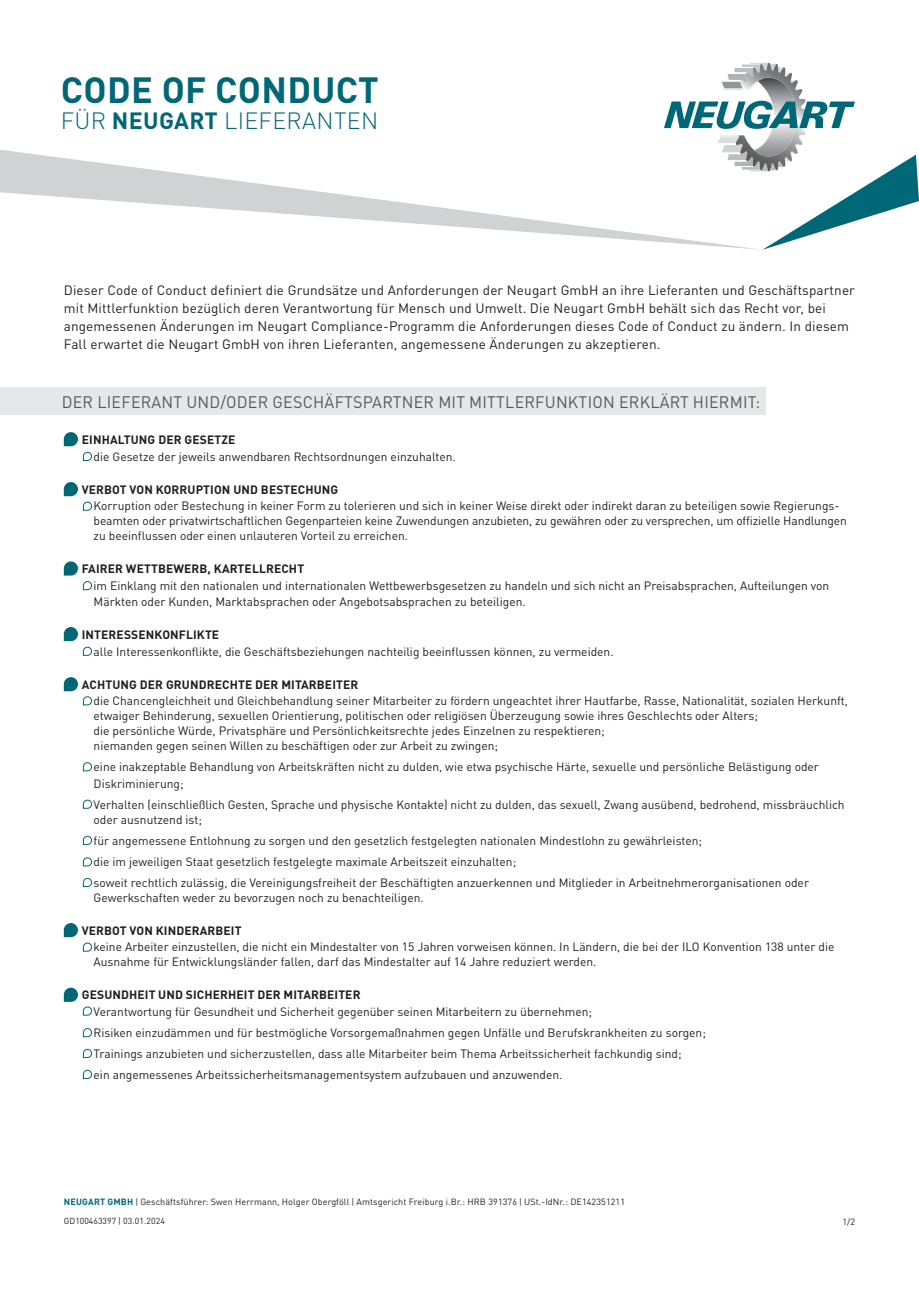
<style>
.page{position:relative;width:919px;height:1289px;background:#fff}
.page>*{position:absolute;margin:0;border:0;box-sizing:border-box;transform-origin:0 0}
.t1{font:700 36px "DIN Pro";letter-spacing:.01em;color:#006777}
.t2{font:300 23.25px "DIN Pro";letter-spacing:.015em;color:#006777}
.t3{font:16.5px "DIN Pro";letter-spacing:.015em;color:#57585a}
.t4{font:13.5px/18px "DIN Pro";letter-spacing:.01em;color:#231f20}
.t5{font:12px/15px "DIN Pro";color:#231f20}
.t6{font:700 12px "DIN Pro";letter-spacing:.01em;color:#231f20}
.t7{font:9px "DIN Pro";letter-spacing:.01em;color:#231f20}
.t8{font:8.7px "DIN Pro";color:#231f20}
.s1{font-weight:700}
.s2{font-weight:700;color:#006777}
.s3{font-size:8.7px}
</style>
<div class="page">
<div style="left:0;top:388px;width:765px;height:27px;background:#e6e7e9"></div>
<svg style="left:64px;top:432px;width:14px;height:14px"></svg>
<svg style="left:82px;top:452px;width:10px;height:9px"></svg>
<svg style="left:82px;top:502px;width:10px;height:9px"></svg>
<svg style="left:82px;top:581px;width:10px;height:9px"></svg>
<svg style="left:82px;top:762px;width:10px;height:9px"></svg>
<svg style="left:82px;top:800px;width:10px;height:9px"></svg>
<svg style="left:82px;top:836px;width:10px;height:9px"></svg>
<svg style="left:82px;top:857px;width:10px;height:9px"></svg>
<svg style="left:82px;top:878px;width:10px;height:9px"></svg>
<svg style="left:82px;top:1028px;width:10px;height:9px"></svg>
<svg style="left:82px;top:1049px;width:10px;height:9px"></svg>
<svg style="left:82px;top:1070px;width:10px;height:9px"></svg>
<svg style="left:64px;top:482px;width:14px;height:14px"></svg>
<svg style="left:64px;top:561px;width:14px;height:14px"></svg>
<svg style="left:64px;top:627px;width:14px;height:14px"></svg>
<svg style="left:64px;top:677px;width:28px;height:28px"></svg>
<svg style="left:64px;top:923px;width:14px;height:14px"></svg>
<svg style="left:64px;top:987px;width:28px;height:28px"></svg>
<svg style="left:0;top:150px;width:664px;height:93px"></svg>
<svg style="left:664px;top:63px;width:254px;height:187px"></svg>
<svg style="left:82px;top:943px;width:10px;height:9px"></svg>
<svg style="left:82px;top:647px;width:10px;height:9px"></svg>
<p class="t1" style="left:61px;top:62px;width:319px">CODE OF CONDUCT</p>
<p class="t2" style="left:61px;top:103px;width:319px">FÜR <span class="s1">NEUGART</span> LIEFERANTEN</p>
<p class="t4" style="left:64px;top:280px;width:792px">Dieser Code of Conduct definiert die Grundsätze und Anforderungen der Neugart GmbH an ihre Lieferanten und Geschäftspartner mit Mittlerfunktion bezüglich deren Verantwortung für Mensch und Umwelt. Die Neugart GmbH behält sich das Recht vor, bei angemessenen Änderungen im Neugart Compliance-Programm die Anforderungen dieses Code of Conduct zu ändern. In diesem Fall erwartet die Neugart GmbH von ihren Lieferanten, angemessene Änderungen zu akzeptieren.</p>
<p class="t3" style="left:62px;top:389px;width:700px">DER LIEFERANT UND/ODER GESCHÄFTSPARTNER MIT MITTLERFUNKTION ERKLÄRT HIERMIT:</p>
<p class="t6" style="left:82px;top:430px;width:155px">EINHALTUNG DER GESETZE</p>
<p class="t5" style="left:94px;top:448px;width:364px">die Gesetze der jeweils anwendbaren Rechtsordnungen einzuhalten.</p>
<p class="t6" style="left:82px;top:480px;width:258px">VERBOT VON KORRUPTION UND BESTECHUNG</p>
<p class="t5" style="left:94px;top:497px;width:754px">Korruption oder Bestechung in keiner Form zu tolerieren und sich in keiner Weise direkt oder indirekt daran zu beteiligen sowie Regierungs&shy;beamten oder privatwirtschaftlichen Gegenparteien keine Zuwendungen anzubieten, zu gewähren oder zu versprechen, um offizielle Handlungen zu beeinflussen oder einen unlauteren Vorteil zu erreichen.</p>
<p class="t6" style="left:82px;top:559px;width:224px">FAIRER WETTBEWERB, KARTELLRECHT</p>
<p class="t5" style="left:94px;top:576px;width:737px;line-height:16.5px">im Einklang mit den nationalen und internationalen Wettbewerbsgesetzen zu handeln und sich nicht an Preisabsprachen, Aufteilungen von<br>Märkten oder Kunden, Marktabsprachen oder Angebotsabsprachen zu beteiligen.</p>
<p class="t6" style="left:82px;top:625px;width:139px">INTERESSENKONFLIKTE</p>
<p class="t5" style="left:94px;top:643px;width:521px">alle Interessenkonflikte, die Geschäftsbeziehungen nachteilig beeinflussen können, zu vermeiden.</p>
<p class="t6" style="left:82px;top:675px;width:278px">ACHTUNG DER GRUNDRECHTE DER MITARBEITER</p>
<p class="t5" style="left:94px;top:692px;width:756px">die Chancengleichheit und Gleichbehandlung seiner Mitarbeiter zu fördern ungeachtet ihrer Hautfarbe, Rasse, Nationalität, sozialen Herkunft, etwaiger Behinderung, sexuellen Orientierung, politischen oder religiösen Überzeugung sowie ihres Geschlechts oder Alters;</p>
<p class="t5" style="left:94px;top:722px;width:512px">die persönliche Würde, Privatsphäre und Persönlichkeitsrechte jedes Einzelnen zu respektieren;</p>
<p class="t5" style="left:94px;top:737px;width:406px">niemanden gegen seinen Willen zu beschäftigen oder zur Arbeit zu zwingen;</p>
<p class="t5" style="left:94px;top:757px;width:726px;line-height:16.5px">eine inakzeptable Behandlung von Arbeitskräften nicht zu dulden, wie etwa psychische Härte, sexuelle und persönliche Belästigung oder<br>Diskriminierung;</p>
<p class="t5" style="left:94px;top:796px;width:752px">Verhalten (einschließlich Gesten, Sprache und physische Kontakte) nicht zu dulden, das sexuell, Zwang ausübend, bedrohend, missbräuchlich oder ausnutzend ist;</p>
<p class="t5" style="left:94px;top:832px;width:610px">für angemessene Entlohnung zu sorgen und den gesetzlich festgelegten nationalen Mindestlohn zu gewährleisten;</p>
<p class="t5" style="left:94px;top:853px;width:424px">die im jeweiligen Staat gesetzlich festgelegte maximale Arbeitszeit einzuhalten;</p>
<p class="t5" style="left:94px;top:874px;width:717px">soweit rechtlich zulässig, die Vereinigungsfreiheit der Beschäftigten anzuerkennen und Mitglieder in Arbeitnehmerorganisationen oder<br>Gewerkschaften weder zu bevorzugen noch zu benachteiligen.</p>
<p class="t6" style="left:82px;top:921px;width:161px">VERBOT VON KINDERARBEIT</p>
<p class="t5" style="left:94px;top:938px;width:742px">keine Arbeiter einzustellen, die nicht ein Mindestalter von 15 Jahren vorweisen können. In Ländern, die bei der ILO Konvention 138 unter die<br>Ausnahme für Entwicklungsländer fallen, darf das Mindestalter auf 14 Jahre reduziert werden.</p>
<p class="t6" style="left:82px;top:985px;width:280px">GESUNDHEIT UND SICHERHEIT DER MITARBEITER</p>
<p class="t5" style="left:94px;top:1003px;width:500px">Verantwortung für Gesundheit und Sicherheit gegenüber seinen Mitarbeitern zu übernehmen;</p>
<p class="t5" style="left:94px;top:1024px;width:613px">Risiken einzudämmen und für bestmögliche Vorsorgemaßnahmen gegen Unfälle und Berufskrankheiten zu sorgen;</p>
<p class="t5" style="left:94px;top:1045px;width:589px">Trainings anzubieten und sicherzustellen, dass alle Mitarbeiter beim Thema Arbeitssicherheit fachkundig sind;</p>
<p class="t5" style="left:94px;top:1066px;width:470px">ein angemessenes Arbeitssicherheitsmanagementsystem aufzubauen und anzuwenden.</p>
<p class="t7" style="left:64px;top:1194px;width:562px"><span class="s2">NEUGART GMBH</span> <span class="s3">|</span> Geschäftsführer: Swen Herrmann, Holger Obergföll <span class="s3">|</span> Amtsgericht Freiburg i.Br.: HRB 391376 <span class="s3">|</span> USt.-IdNr.: DE142351211</p>
<p class="t8" style="left:64px;top:1214px;width:103px">GD100463397 | 03.01.2024</p>
<p class="t7" style="left:842px;top:1215px;width:14px">1/2</p>
</div>
